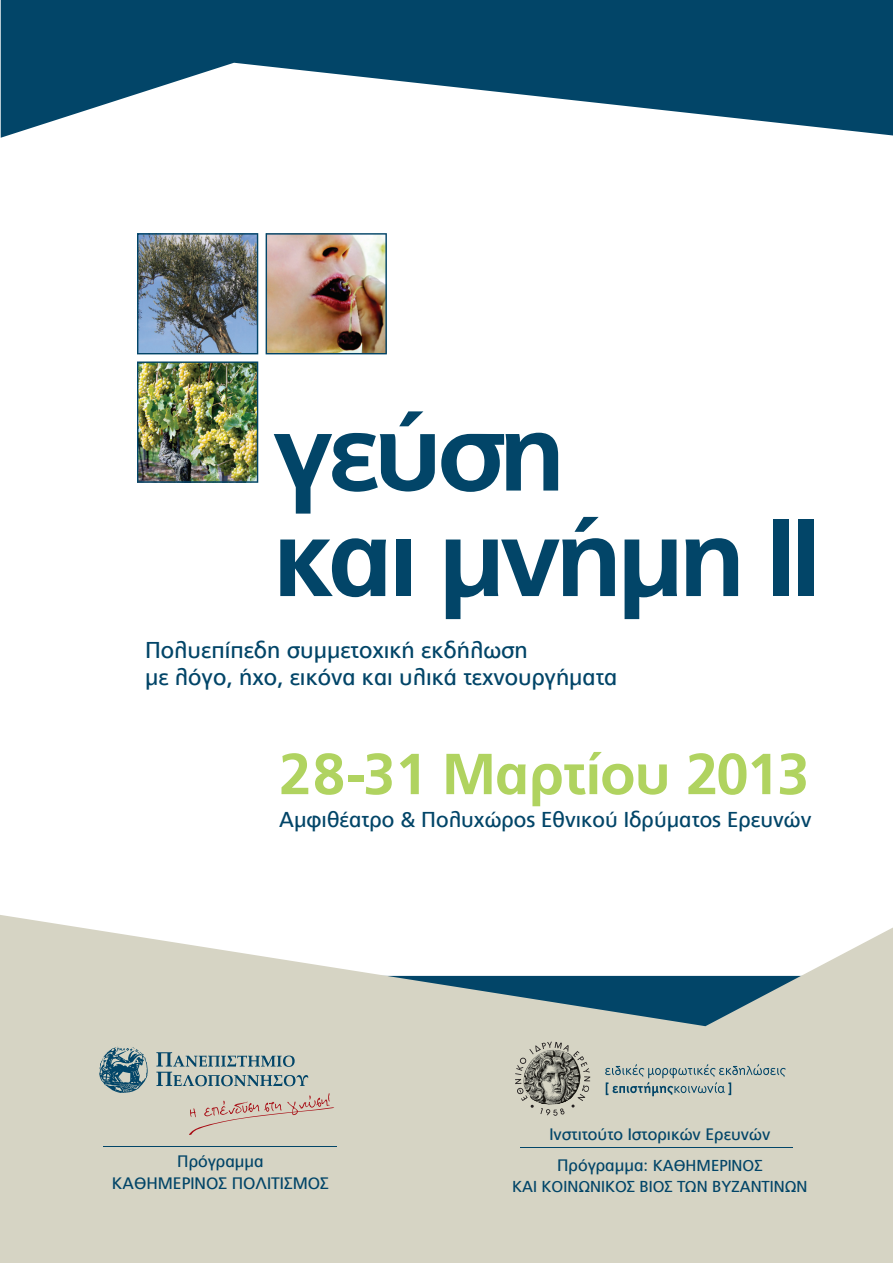
<style>
.page{position:relative;width:893px;height:1263px;background:#fff}
.page>*{position:absolute;margin:0;border:0;box-sizing:border-box;transform-origin:0 0}
.t1{font:700 109.8px/105.4px "PF Catalog";letter-spacing:-.05em;color:#024568}
.t2{font:700 57.75px "PF Catalog";letter-spacing:-.02em;color:#b0d360}
.t3{font:22.8px/27.2px "PF Catalog";color:#024568}
.t4{font:21.45px "PF Catalog";color:#024568}
.t5{font:16.5px/21.6px "PF Catalog";color:#024568;text-align:center}
.t6{font:15.75px/21px "PF Catalog";color:#024568;text-align:center}
.s1{font-size:16.5px}
</style>
<div class="page">
<svg style="left:0;top:915px;width:893px;height:348px;fill:#d6d4c4"></svg>
<img style="left:266px;top:233px;width:121px;height:121px">
<img style="left:137px;top:361px;width:121px;height:122px">
<img style="left:137px;top:233px;width:121px;height:121px">
<svg style="left:99px;top:1046px;width:49px;height:47px;background:#749299"></svg>
<svg style="left:156px;top:976px;width:717px;height:159px;background:#bbc1b6"></svg>
<hr style="left:104px;top:1146px;width:233px;height:1px;background:#024568">
<hr style="left:520px;top:1147px;width:273px;height:1px;background:#024568">
<svg style="left:1px;top:0;width:892px;height:138px;fill:#024568"></svg>
<h1 class="t1" style="left:272px;top:400px;width:550px">γεύση<br>και μνήμη II</h1>
<p class="t3" style="left:145px;top:637px;width:474px">Πολυεπίπεδη συμμετοχική εκδήλωση<br>με λόγο, ήχο, εικόνα και υλικά τεχνουργήματα</p>
<h2 class="t2" style="left:279px;top:740px;width:532px">28-31 Μαρτίου 2013</h2>
<p class="t4" style="left:279px;top:808px;width:534px">Αμφιθέατρο &amp; Πολυχώρος Εθνικού Ιδρύματος Ερευνών</p>
<p class="t5" style="left:549px;top:1124px;width:222px">Ινστιτούτο Ιστορικών Ερευνών</p>
<p class="t5" style="left:112px;top:1151px;width:218px">Πρόγραμμα<br>ΚΑΘΗΜΕΡΙΝΟΣ ΠΟΛΙΤΙΣΜΟΣ</p>
<p class="t6" style="left:512px;top:1156px;width:297px"><span class="s1">Πρόγραμμα:</span> ΚΑΘΗΜΕΡΙΝΟΣ<br>ΚΑΙ ΚΟΙΝΩΝΙΚΟΣ ΒΙΟΣ ΤΩΝ ΒΥΖΑΝΤΙΝΩΝ</p>
</div>
